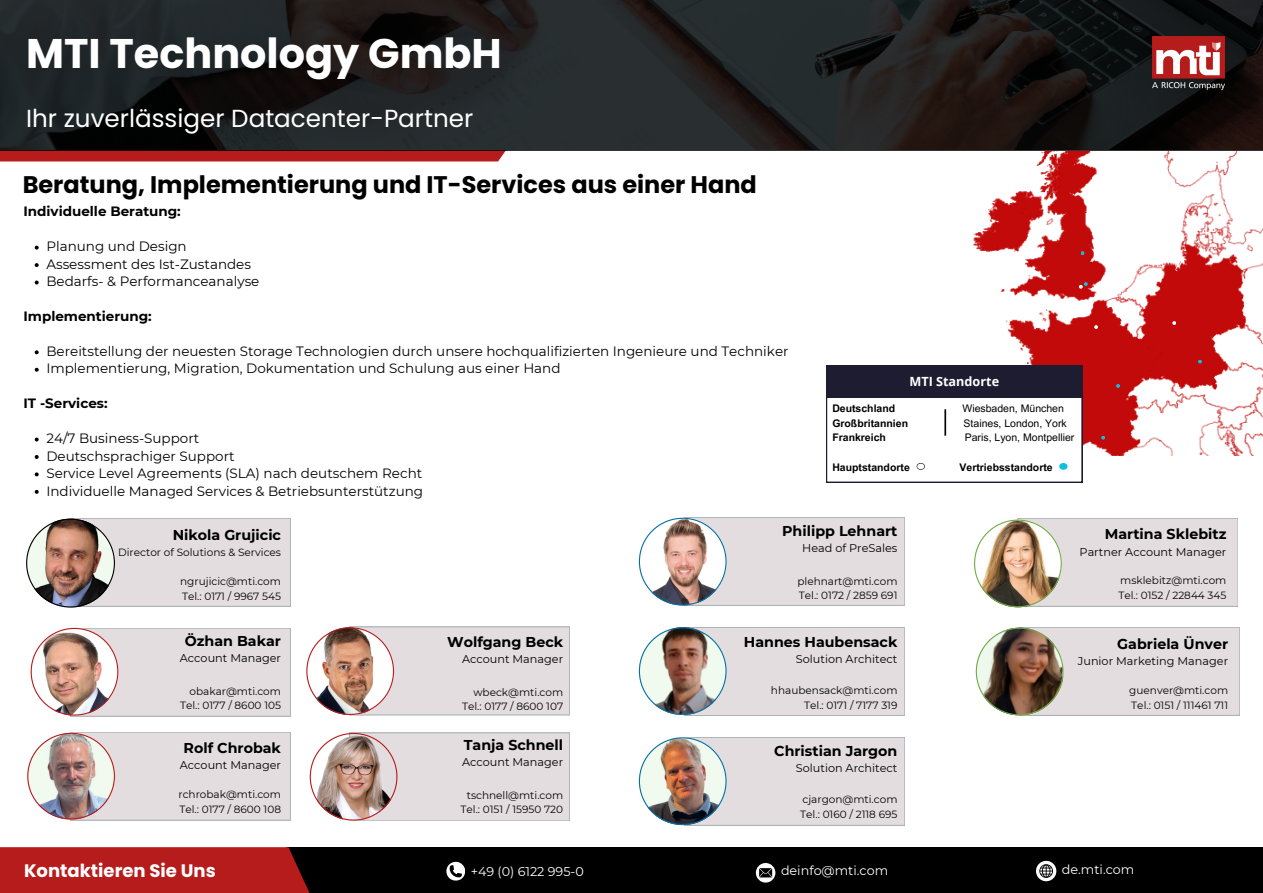
<style>
.page{position:relative;width:1263px;height:893px;background:#fff}
.page>*{position:absolute;margin:0;border:0;box-sizing:border-box;transform-origin:0 0}
.t1{font:700 41.4px "Poppins";color:#fff}
.t2{font:24.67px "Poppins";color:#fff}
.t3{font:700 24px "Poppins";color:#000}
.t4{font:700 18px "Poppins";color:#fff}
.t5{font:700 14.25px "Montserrat";color:#000}
.t6{font:13.5px "Montserrat";color:#000}
.t7{font:700 13.5px "Montserrat";color:#000}
.t8{font:12.75px "Montserrat";color:#fff}
.t9{font:700 12.67px "Open Sans";color:#fff}
.t10{font:11.25px "Montserrat";color:#000}
.t11{font:10.5px "Montserrat";color:#000}
.t12{font:700 10.5px "Arial MT Pro";color:#000}
.t13{font:10.5px "Arial MT Pro";color:#000}
</style>
<div class="page">
<div style="left:286px;top:847px;width:977px;height:46px;background:#000"></div>
<div style="left:0;top:847px;width:310px;height:46px;background:#b71c1c"></div>
<div style="left:0;top:151px;width:506px;height:10px;background:#b71c1c"></div>
<svg style="left:0;top:0;width:1263px;height:151px;background:#1d1e1f"></svg>
<img style="left:1152px;top:36px;width:72px;height:53px">
<svg style="left:446px;top:862px;width:19px;height:19px"></svg>
<svg style="left:1036px;top:861px;width:20px;height:20px"></svg>
<svg style="left:756px;top:863px;width:19px;height:19px"></svg>
<svg style="left:27px;top:732px;width:263px;height:88px;background:#d9d0d0"></svg>
<img style="left:973px;top:151px;width:290px;height:304px">
<svg style="left:1094px;top:325px;width:4px;height:4px"></svg>
<svg style="left:1116px;top:384px;width:4px;height:4px"></svg>
<svg style="left:1172px;top:321px;width:4px;height:4px"></svg>
<svg style="left:1198px;top:359px;width:4px;height:4px"></svg>
<svg style="left:1080px;top:251px;width:4px;height:4px"></svg>
<svg style="left:1079px;top:282px;width:9px;height:7px"></svg>
<svg style="left:1120px;top:367px;width:6px;height:5px"></svg>
<div style="left:826px;top:365px;width:256px;height:33px;background:#1d1c31"></div>
<svg style="left:826px;top:398px;width:256px;height:84px"></svg>
<div style="left:1059px;top:463px;width:8px;height:7px;background:#0cc0df;border-radius:50%"></div>
<svg style="left:306px;top:627px;width:263px;height:88px;background:#dacecc"></svg>
<svg style="left:26px;top:518px;width:264px;height:89px;background:#cfc5c4"></svg>
<svg style="left:310px;top:733px;width:259px;height:88px;background:#d8cccc"></svg>
<svg style="left:31px;top:628px;width:259px;height:88px;background:#dccfce"></svg>
<svg style="left:639px;top:737px;width:266px;height:88px;background:#d4cdcb"></svg>
<svg style="left:639px;top:627px;width:266px;height:88px;background:#d4cdcc"></svg>
<svg style="left:639px;top:517px;width:266px;height:88px;background:#dbd3d4"></svg>
<svg style="left:976px;top:627px;width:263px;height:88px;background:#c6bcb8"></svg>
<svg style="left:974px;top:518px;width:264px;height:89px;background:#d7cdc8"></svg>
<svg style="left:35px;top:246px;width:4px;height:4px"></svg>
<svg style="left:35px;top:263px;width:4px;height:4px"></svg>
<svg style="left:35px;top:280px;width:4px;height:4px"></svg>
<svg style="left:35px;top:350px;width:4px;height:4px"></svg>
<svg style="left:35px;top:368px;width:4px;height:4px"></svg>
<svg style="left:35px;top:437px;width:4px;height:4px"></svg>
<svg style="left:35px;top:455px;width:4px;height:4px"></svg>
<svg style="left:35px;top:472px;width:4px;height:4px"></svg>
<svg style="left:35px;top:490px;width:4px;height:4px"></svg>
<svg style="left:1101px;top:436px;width:4px;height:3px"></svg>
<p class="t1" style="left:26px;top:24px;width:477px">MTI Technology GmbH</p>
<p class="t2" style="left:26px;top:101px;width:449px">Ihr zuverlässiger Datacenter-Partner</p>
<p class="t3" style="left:23px;top:168px;width:736px">Beratung, Implementierung und IT-Services aus einer Hand</p>
<p class="t7" style="left:23px;top:203px;width:159px">Individuelle Beratung:</p>
<p class="t6" style="left:46px;top:238px;width:142px">Planung und Design</p>
<p class="t6" style="left:46px;top:256px;width:206px">Assessment des Ist-Zustandes</p>
<p class="t6" style="left:46px;top:273px;width:214px">Bedarfs- &amp; Performanceanalyse</p>
<p class="t7" style="left:23px;top:308px;width:130px">Implementierung:</p>
<p class="t6" style="left:46px;top:343px;width:744px">Bereitstellung der neuesten Storage Technologien durch unsere hochqualifizierten Ingenieure und Techniker</p>
<p class="t6" style="left:46px;top:360px;width:516px">Implementierung, Migration, Dokumentation und Schulung aus einer Hand</p>
<p class="t7" style="left:23px;top:395px;width:86px">IT -Services:</p>
<p class="t6" style="left:46px;top:430px;width:154px">24/7 Business-Support</p>
<p class="t6" style="left:46px;top:447px;width:190px">Deutschsprachiger Support</p>
<p class="t6" style="left:46px;top:465px;width:377px">Service Level Agreements (SLA) nach deutschem Recht</p>
<p class="t6" style="left:46px;top:482px;width:378px">Individuelle Managed Services &amp; Betriebsunterstützung</p>
<p class="t9" style="left:909px;top:373px;width:91px">MTI Standorte</p>
<p class="t12" style="left:832px;top:404px;width:64px">Deutschland</p>
<p class="t13" style="left:962px;top:404px;width:103px">Wiesbaden, München</p>
<p class="t12" style="left:832px;top:419px;width:77px">Großbritannien</p>
<p class="t13" style="left:963px;top:419px;width:105px">Staines, London, York</p>
<h5 class="t12" style="left:832px;top:434px;width:55px">Frankreich</h5>
<h5 class="t13" style="left:965px;top:434px;width:111px">Paris, Lyon, Montpellier</h5>
<p class="t12" style="left:832px;top:463px;width:79px">Hauptstandorte</p>
<p class="t12" style="left:959px;top:463px;width:95px">Vertriebsstandorte</p>
<p class="t5" style="left:173px;top:526px;width:110px">Nikola Grujicic</p>
<p class="t11" style="left:118px;top:545px;width:164px">Director of Solutions &amp; Services</p>
<p class="t11" style="left:180px;top:575px;width:102px">ngrujicic@mti.com</p>
<p class="t11" style="left:182px;top:589px;width:101px">Tel.: 0171 / 9967 545</p>
<p class="t5" style="left:185px;top:632px;width:98px">Özhan Bakar</p>
<p class="t10" style="left:180px;top:651px;width:103px">Account Manager</p>
<p class="t11" style="left:189px;top:684px;width:93px">obakar@mti.com</p>
<p class="t11" style="left:180px;top:699px;width:102px">Tel.: 0177 / 8600 105</p>
<h3 class="t5" style="left:184px;top:739px;width:99px">Rolf Chrobak</h3>
<p class="t10" style="left:180px;top:758px;width:103px">Account Manager</p>
<p class="t11" style="left:178px;top:787px;width:104px">rchrobak@mti.com</p>
<h2 class="t11" style="left:179px;top:802px;width:103px">Tel.: 0177 / 8600 108</h2>
<p class="t5" style="left:447px;top:633px;width:118px">Wolfgang Beck</p>
<p class="t10" style="left:462px;top:652px;width:103px">Account Manager</p>
<p class="t11" style="left:473px;top:685px;width:91px">wbeck@mti.com</p>
<p class="t11" style="left:462px;top:700px;width:103px">Tel.: 0177 / 8600 107</p>
<p class="t5" style="left:464px;top:736px;width:101px">Tanja Schnell</p>
<p class="t10" style="left:462px;top:755px;width:103px">Account Manager</p>
<p class="t11" style="left:467px;top:788px;width:98px">tschnell@mti.com</p>
<p class="t11" style="left:460px;top:803px;width:104px">Tel.: 0151 / 15950 720</p>
<p class="t5" style="left:782px;top:522px;width:117px">Philipp Lehnart</p>
<p class="t10" style="left:802px;top:541px;width:97px">Head of PreSales</p>
<p class="t11" style="left:797px;top:574px;width:102px">plehnart@mti.com</p>
<p class="t11" style="left:799px;top:589px;width:100px">Tel.: 0172 / 2859 691</p>
<p class="t5" style="left:744px;top:633px;width:155px">Hannes Haubensack</p>
<p class="t10" style="left:796px;top:652px;width:103px">Solution Architect</p>
<p class="t11" style="left:771px;top:684px;width:128px">hhaubensack@mti.com</p>
<p class="t11" style="left:804px;top:699px;width:95px">Tel.: 0171 / 7177 319</p>
<p class="t5" style="left:774px;top:742px;width:125px">Christian Jargon</p>
<p class="t10" style="left:796px;top:761px;width:103px">Solution Architect</p>
<p class="t11" style="left:802px;top:793px;width:96px">cjargon@mti.com</p>
<p class="t11" style="left:800px;top:807px;width:99px">Tel.: 0160 / 2118 695</p>
<p class="t5" style="left:1105px;top:525px;width:123px">Martina Sklebitz</p>
<p class="t10" style="left:1079px;top:545px;width:148px">Partner Account Manager</p>
<p class="t11" style="left:1120px;top:574px;width:108px">msklebitz@mti.com</p>
<p class="t11" style="left:1118px;top:589px;width:110px">Tel.: 0152 / 22844 345</p>
<p class="t5" style="left:1117px;top:635px;width:112px">Gabriela Ünver</p>
<p class="t10" style="left:1078px;top:654px;width:152px">Junior Marketing Manager</p>
<p class="t11" style="left:1129px;top:683px;width:100px">guenver@mti.com</p>
<p class="t11" style="left:1131px;top:698px;width:98px">Tel.: 0151 / 111461 711</p>
<p class="t4" style="left:24px;top:858px;width:193px">Kontaktieren Sie Uns</p>
<h4 class="t8" style="left:471px;top:863px;width:115px">+49 (0) 6122 995-0</h4>
<p class="t8" style="left:781px;top:863px;width:109px">deinfo@mti.com</p>
<p class="t8" style="left:1062px;top:861px;width:74px">de.mti.com</p>
</div>
